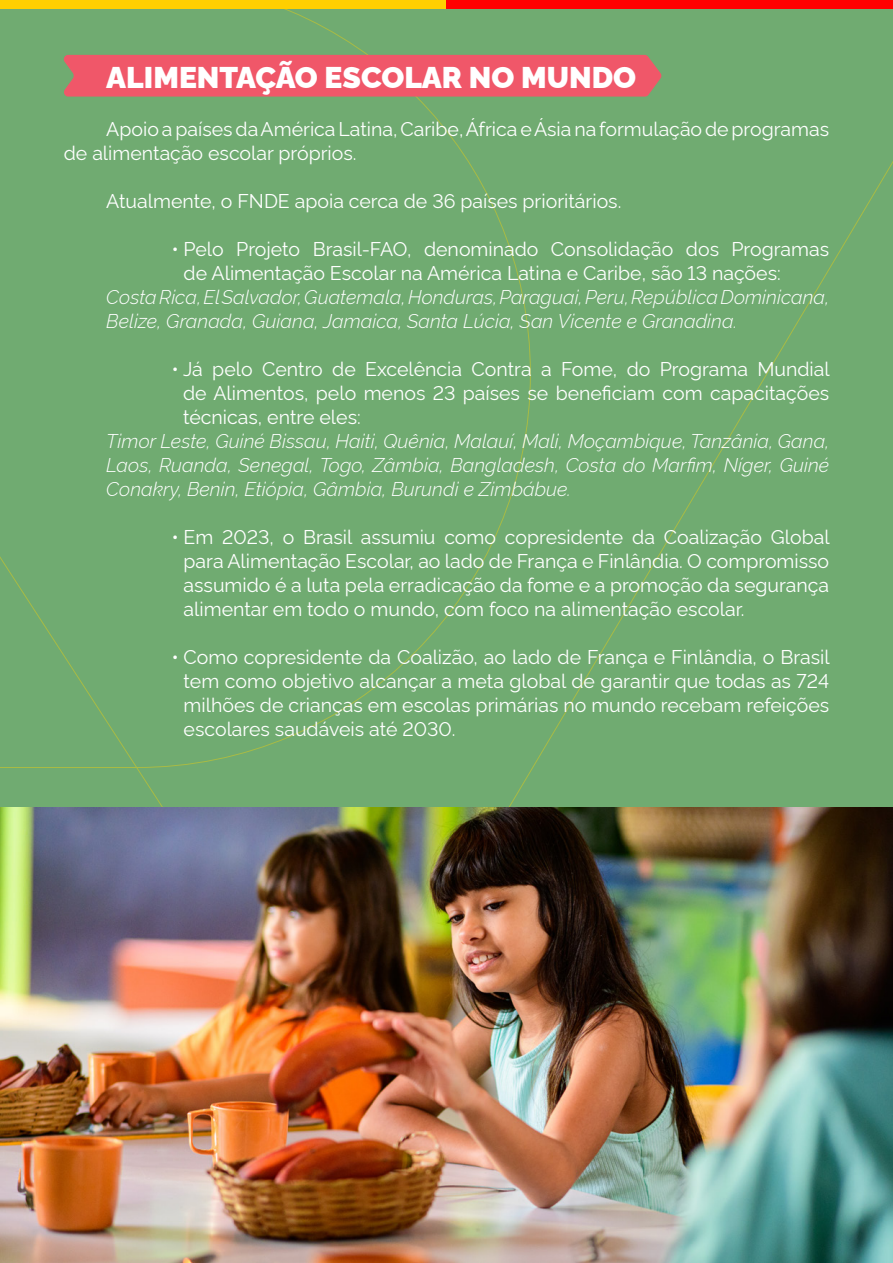
<style>
.page{position:relative;width:893px;height:1263px;background:#fff}
.page>*{position:absolute;margin:0;border:0;box-sizing:border-box;transform-origin:0 0}
.t1{font:900 30px "Rawline";color:#fff}
.t2{font:19.5px/24px "Rawline";color:#fff;text-align:justify}
.t3{font:italic 300 19.5px/24px "Rawline";letter-spacing:.005em;color:#fff}
</style>
<div class="page">
<div style="left:0;top:768px;width:225px;height:40px;background:#70ab71"></div>
<div style="left:225px;top:9px;width:668px;height:799px;background:#70ab71"></div>
<div style="left:137px;top:9px;width:394px;height:759px;background:#70ab71"></div>
<div style="left:0;top:9px;width:137px;height:759px;background:#70ab71"></div>
<div style="left:0;top:0;width:446px;height:9px;background:#ffcf00"></div>
<div style="left:446px;top:0;width:447px;height:9px;background:#f00"></div>
<div style="left:63px;top:55px;width:599px;height:42px;background:#f05769"></div>
<img style="left:0;top:808px;width:893px;height:455px">
<p class="t1" style="left:106px;top:54px;width:531px">ALIMENTAÇÃO ESCOLAR NO MUNDO</p>
<p class="t2" style="left:64px;top:115px;width:767px;text-indent:43px">Apoio a países da América Latina, Caribe, África e Ásia na formulação de programas de alimentação escolar próprios.</p>
<p class="t2" style="left:106px;top:187px;width:517px">Atualmente, o FNDE apoia cerca de 36 países prioritários.</p>
<p class="t2" style="left:184px;top:235px;width:647px;text-indent:-12px">• Pelo Projeto Brasil-FAO, denominado Consolidação dos Programas de Alimentação Escolar na América Latina e Caribe, são 13 nações:</p>
<p class="t3" style="left:106px;top:283px;width:724px">CostaRica,ElSalvador,Guatemala,Honduras,Paraguai,Peru,RepúblicaDominicana,<br>Belize, Granada, Guiana, Jamaica, Santa Lúcia, San Vicente e Granadina.</p>
<p class="t2" style="left:183px;top:355px;width:648px;text-indent:-11px">• Já pelo Centro de Excelência Contra a Fome, do Programa Mundial de Alimentos, pelo menos 23 países se beneficiam com capacitações técnicas, entre eles:</p>
<p class="t3" style="left:106px;top:427px;width:724px;text-align:justify">Timor Leste, Guiné Bissau, Haiti, Quênia, Malauí, Mali, Moçambique, Tanzânia, Gana, Laos, Ruanda, Senegal, Togo, Zâmbia, Bangladesh, Costa do Marfim, Níger, Guiné Conakry, Benin, Etiópia, Gâmbia, Burundi e Zimbábue.</p>
<p class="t2" style="left:184px;top:523px;width:648px;text-indent:-12px">• Em 2023, o Brasil assumiu como copresidente da Coalização Global para Alimentação Escolar, ao lado de França e Finlândia. O compromisso assumido é a luta pela erradicação da fome e a promoção da segurança alimentar em todo o mundo, com foco na alimentação escolar.</p>
<p class="t2" style="left:184px;top:643px;width:648px;text-indent:-12px">• Como copresidente da Coalizão, ao lado de França e Finlândia, o Brasil tem como objetivo alcançar a meta global de garantir que todas as 724 milhões de crianças em escolas primárias no mundo recebam refeições escolares saudáveis até 2030.</p>
</div>
